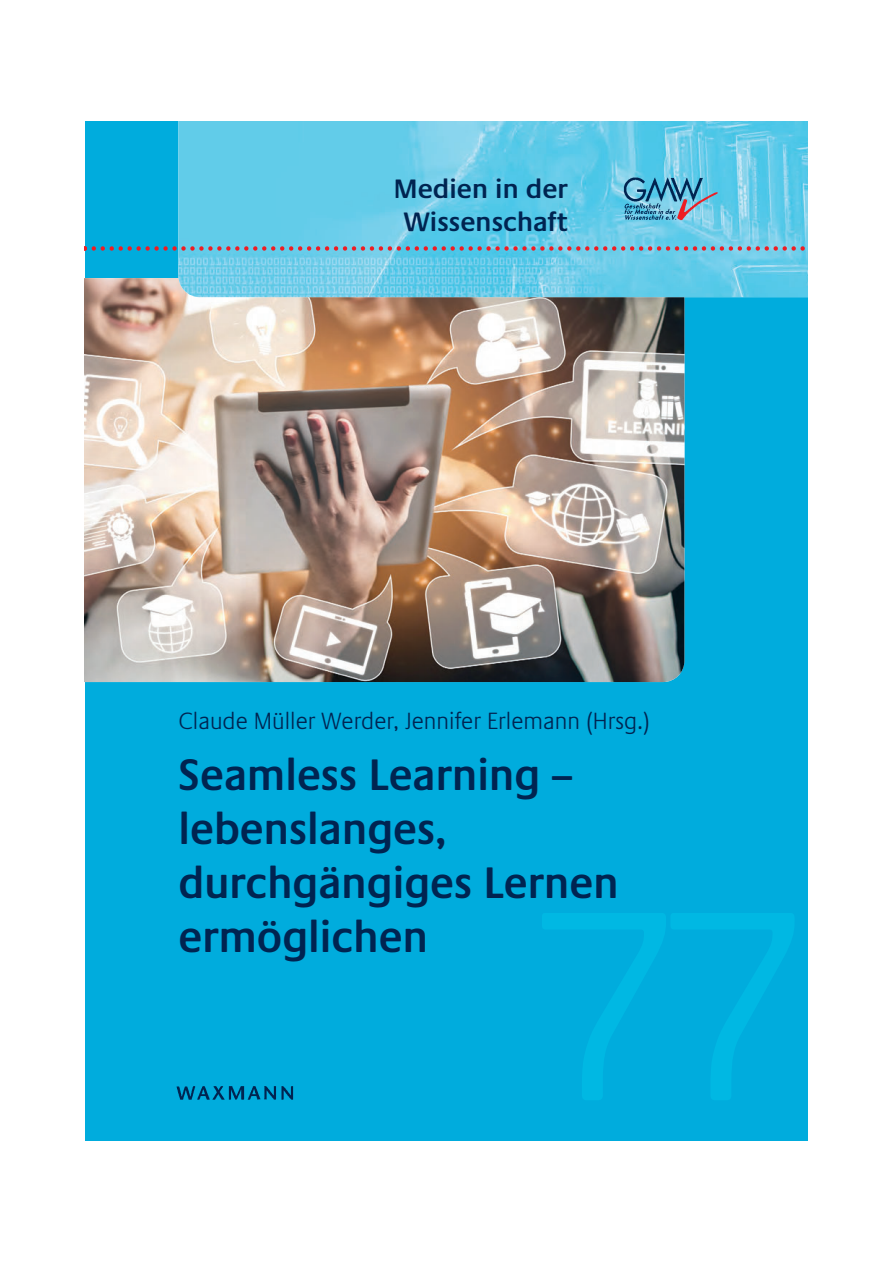
<style>
.page{position:relative;width:893px;height:1263px;background:#fff}
.page>*{position:absolute;margin:0;border:0;box-sizing:border-box;transform-origin:0 0}
.t1{font:600 45px/54px "Praxis Com";color:#002451;scale:.95 1}
.t2{font:600 27.15px/32.5px "Praxis Com";color:#002451;text-align:center}
.t3{font:300 24px "Praxis Com";color:#002451;scale:.95 1}
</style>
<div class="page">
<div style="left:85px;top:121px;width:723px;height:1020px;background:#00acdd"></div>
<img style="left:85px;top:278px;width:599px;height:404px">
<img style="left:178px;top:121px;width:630px;height:176px">
<img style="left:176px;top:1086px;width:118px;height:14px">
<svg style="left:542px;top:913px;width:252px;height:187px"></svg>
<svg style="left:85px;top:246px;width:723px;height:5px;background:#8a8fa6"></svg>
<img style="left:621px;top:172px;width:99px;height:55px">
<img style="left:674px;top:190px;width:46px;height:33px">
<p class="t2" style="left:394px;top:175px;width:176px">Medien in der<br>Wissenschaft</p>
<p class="t3" style="left:178px;top:712px;width:498px">Claude Müller Werder, Jennifer Erlemann (Hrsg.)</p>
<p class="t1" style="left:178px;top:752px;width:465px">Seamless Learning – lebenslanges, durchgängiges Lernen ermöglichen</p>
</div>
